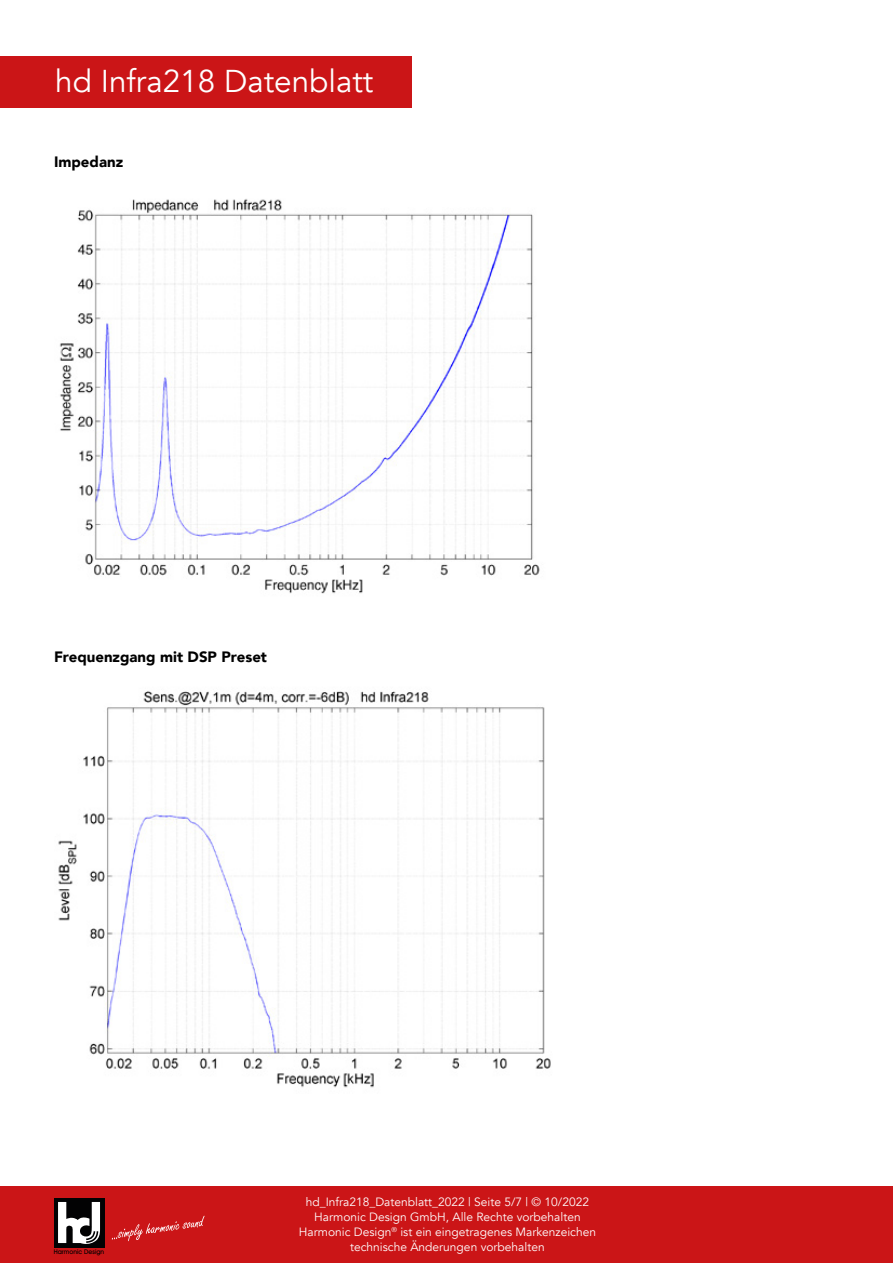
<style>
.page{position:relative;width:893px;height:1263px;background:#fff}
.page>*{position:absolute;margin:0;border:0;box-sizing:border-box;transform-origin:0 0}
.t1{font:31.5px "Avenir";color:#fff}
.t2{font:900 15px "Avenir";color:#000}
.t3{font:12px/15px "Avenir";color:#fff;text-align:center}
.t4{font:500 6.45px "Avant Garde IT Cby BT";color:#000}
</style>
<div class="page">
<div style="left:0;top:57px;width:411px;height:51px;background:#cb1517"></div>
<img style="left:59px;top:199px;width:481px;height:395px">
<img style="left:58px;top:691px;width:493px;height:397px">
<div style="left:0;top:1186px;width:893px;height:77px;background:#cb1517"></div>
<div style="left:54px;top:1198px;width:50px;height:49px;background:#020203"></div>
<svg style="left:58px;top:1202px;width:42px;height:42px"></svg>
<svg style="left:112px;top:1216px;width:93px;height:25px"></svg>
<h1 class="t1" style="left:55px;top:62px;width:320px">hd Infra218 Datenblatt</h1>
<p class="t2" style="left:54px;top:148px;width:71px">Impedanz</p>
<p class="t2" style="left:54px;top:643px;width:215px">Frequenzgang mit DSP Preset</p>
<p class="t4" style="left:54px;top:1248px;width:52px">Harmonic Design</p>
<p class="t3" style="left:299px;top:1194px;width:299px">hd_Infra218_Datenblatt_2022 | Seite 5/7 | © 10/2022<br>Harmonic Design GmbH, Alle Rechte vorbehalten Harmonic Design<sup>®</sup> ist ein eingetragenes Markenzeichen technische Änderungen vorbehalten</p>
</div>
